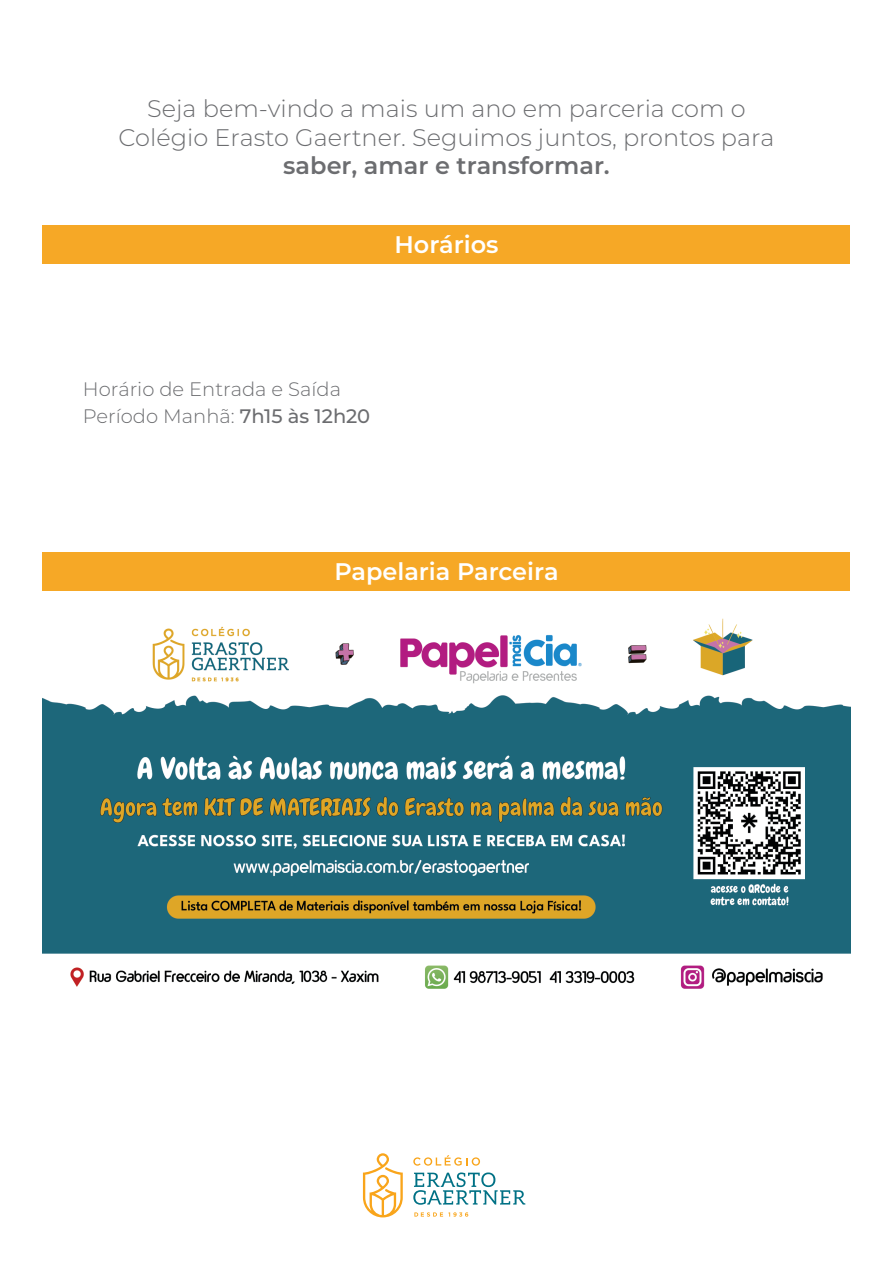
<style>
.page{position:relative;width:893px;height:1263px;background:#fff}
.page>*{position:absolute;margin:0;border:0;box-sizing:border-box;transform-origin:0 0}
.TEXTO___CENTER___Montserrat_16{font:300 24px "Montserrat";color:#6c6d70}
.TÍTULO_DE_SEÇÃO___CENTER___Montserrat_15{font:600 24px "Montserrat";color:#fff}
.TEXTO___CENTER___Montserrat_16-2{font:600 24px "Montserrat";color:#6c6d70}
.TEXTO___LEFT___Montserrat_13{font:300 19.5px/27px "Montserrat";color:#6c6d70}
.s1{font-weight:500}
</style>
<div class="page">
<svg style="left:413px;top:1155px;width:67px;height:11px"></svg>
<svg style="left:413px;top:1172px;width:112px;height:33px"></svg>
<svg style="left:414px;top:1212px;width:54px;height:5px"></svg>
<svg style="left:363px;top:1153px;width:40px;height:64px"></svg>
<div style="left:43px;top:225px;width:807px;height:39px;background:#f6a826"></div>
<div style="left:43px;top:553px;width:807px;height:38px;background:#f6a826"></div>
<img style="left:43px;top:618px;width:807px;height:371px">
<p class="TEXTO___CENTER___Montserrat_16" style="left:147px;top:92px;width:600px">Seja bem-vindo a mais um ano em parceria com o</p>
<p class="TEXTO___CENTER___Montserrat_16" style="left:119px;top:121px;width:657px">Colégio Erasto Gaertner. Seguimos juntos, prontos para</p>
<p class="TEXTO___CENTER___Montserrat_16-2" style="left:283px;top:149px;width:328px">saber, amar e transformar.</p>
<p class="TÍTULO_DE_SEÇÃO___CENTER___Montserrat_15" style="left:394px;top:227px;width:106px">Horários</p>
<p class="TEXTO___LEFT___Montserrat_13" style="left:83px;top:375px;width:289px">Horário de Entrada e Saída<br>Período Manhã: <span class="s1">7h15 às 12h20</span></p>
<p class="TÍTULO_DE_SEÇÃO___CENTER___Montserrat_15" style="left:334px;top:555px;width:226px">Papelaria Parceira</p>
</div>
